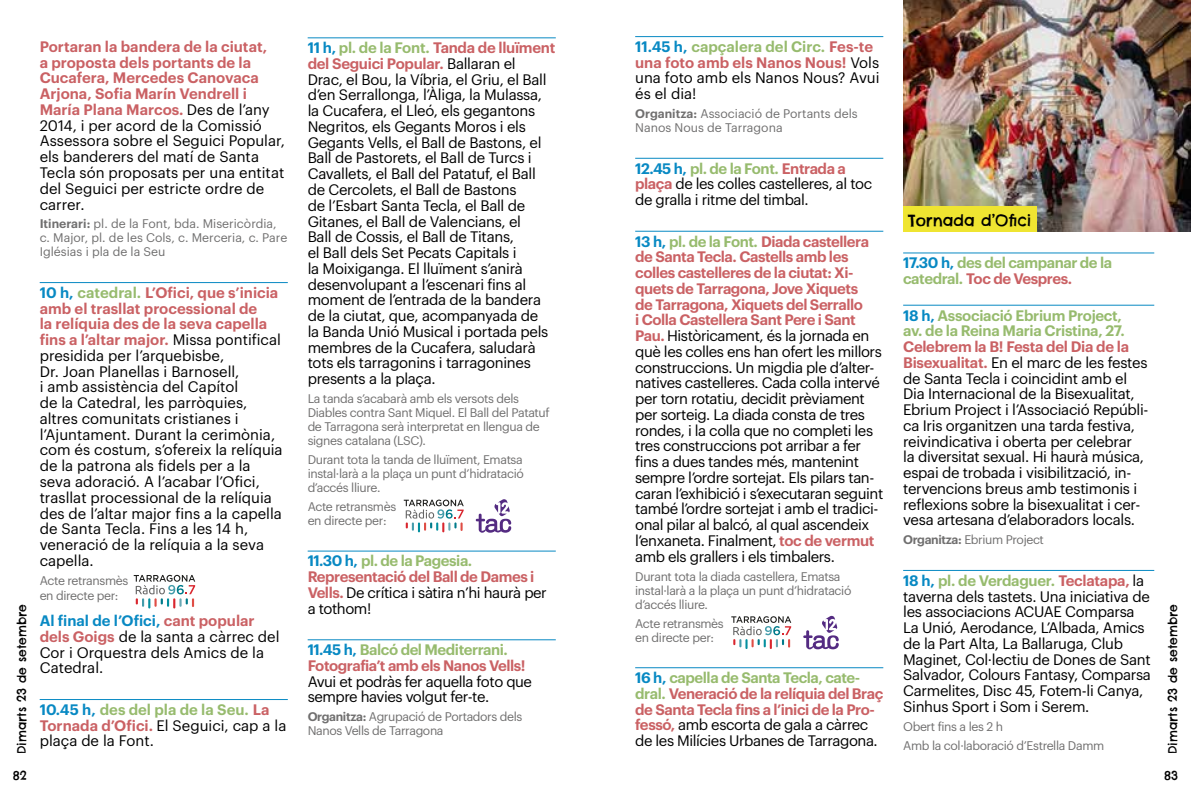
<style>
.page{position:relative;width:1191px;height:794px;background:#fff}
.page>*{position:absolute;margin:0;border:0;box-sizing:border-box;transform-origin:0 0}
.t1{font:15.75px "Chelsea Market";color:#000}
.t2{font:14.88px/15.8px "Graphik";letter-spacing:-.02em;color:#000}
.t3{font:14.88px/15.8px "Graphik";color:#000}
.t4{font:600 14.88px/15.8px "Graphik";letter-spacing:-.03em;color:#ca6164}
.t5{font:600 14.88px/15.8px "Graphik";letter-spacing:-.025em;color:#97bb6e}
.t6{font:12.25px/14px "Graphik";letter-spacing:-.03em;color:#706f6f}
.t7{font:12.25px/14px "Graphik";color:#706f6f}
.t8{font:12.25px "Chelsea Market";color:#000}
.s1{font-weight:600;color:#ca6164}
.s2{font-weight:600}
.s3{font-weight:600;color:#0889c3}
.s4{font-weight:600;color:#97bb6e}
.s5{color:#0889c3}
.s6{color:#97bb6e}
.s7{font-weight:400;color:#000}
.s8{color:#ca6164}
</style>
<div class="page">
<img style="left:903px;top:0;width:288px;height:231px">
<hr style="left:40px;top:282px;width:248px;height:1px;background:#0889c3">
<hr style="left:40px;top:699px;width:248px;height:1px;background:#0889c3">
<svg style="left:134px;top:575px;width:61px;height:33px"></svg>
<hr style="left:308px;top:37px;width:248px;height:1px;background:#0889c3">
<hr style="left:308px;top:550px;width:248px;height:1px;background:#0889c3">
<hr style="left:308px;top:639px;width:248px;height:1px;background:#0889c3">
<svg style="left:404px;top:499px;width:60px;height:33px"></svg>
<svg style="left:476px;top:499px;width:35px;height:34px"></svg>
<hr style="left:635px;top:36px;width:248px;height:1px;background:#0889c3">
<hr style="left:635px;top:158px;width:248px;height:1px;background:#0889c3">
<hr style="left:635px;top:231px;width:248px;height:1px;background:#0889c3">
<hr style="left:635px;top:667px;width:248px;height:1px;background:#0889c3">
<svg style="left:731px;top:616px;width:60px;height:33px"></svg>
<svg style="left:803px;top:616px;width:35px;height:33px"></svg>
<hr style="left:903px;top:252px;width:251px;height:1px;background:#0889c3">
<hr style="left:903px;top:305px;width:251px;height:1px;background:#0889c3">
<hr style="left:903px;top:570px;width:251px;height:1px;background:#0889c3">
<div style="left:903px;top:206px;width:133px;height:25px;background:#efe531"></div>
<p class="t8" style="left:14px;top:754px;width:151px;rotate:-90deg">Dimarts 23 de setembre</p>
<p class="t3" style="left:40px;top:37px;width:247px"><span class="s1">Portaran la bandera de la ciutat,<br>a proposta dels portants de la<br>Cucafera, Mercedes Canovaca<br>Arjona, Sofia Marín Vendrell i<br>María Plana Marcos.</span> Des de l’any<br>2014, i per acord de la Comissió<br>Assessora sobre el Seguici Popular, els banderers del matí de Santa<br>Tecla són proposats per una entitat del Seguici per estricte ordre de carrer.</p>
<p class="t7" style="left:40px;top:216px;width:249px"><span class="s2">Itinerari:</span> pl. de la Font, bda. Misericòrdia, c. Major, pl. de les Cols, c. Merceria, c. Pare<br>Iglésias i pla de la Seu</p>
<p class="t3" style="left:40px;top:283px;width:244px"><span class="s3">10 h,</span> <span class="s4">catedral.</span> <span class="s1">L’Ofici, que s’inicia amb el trasllat processional de<br>la relíquia des de la seva capella fins a l’altar major.</span> Missa pontifical presidida per l’arquebisbe,<br>Dr. Joan Planellas i Barnosell,<br>i amb assistència del Capítol<br>de la Catedral, les parròquies, altres comunitats cristianes i l’Ajuntament. Durant la cerimònia, com és costum, s’ofereix la relíquia de la patrona als fidels per a la seva adoració. A l’acabar l’Ofici, trasllat processional de la relíquia des de l’altar major fins a la capella de Santa Tecla. Fins a les 14 h, veneració de la relíquia a la seva capella.</p>
<p class="t6" style="left:40px;top:571px;width:90px;line-height:15.8px">Acte retransmès en directe per:</p>
<p class="t3" style="left:40px;top:611px;width:241px"><span class="s3">Al final de l’Ofici,</span> <span class="s1">cant popular dels Goigs</span> de la santa a càrrec del<br>Cor i Orquestra dels Amics de la<br>Catedral.</p>
<p class="t3" style="left:40px;top:700px;width:248px"><span class="s3">10.45 h,</span> <span class="s4">des del pla de la Seu.</span> <span class="s1">La<br>Tornada d’Ofici.</span> El Seguici, cap a la plaça de la Font.</p>
<p class="t2" style="left:308px;top:39px;width:249px"><span class="s3">11 h,</span> <span class="s4">pl. de la Font.</span> <span class="s1">Tanda de lluïment del Seguici Popular.</span> Ballaran el<br>Drac, el Bou, la Víbria, el Griu, el Ball d’en Serrallonga, l’Àliga, la Mulassa, la Cucafera, el Lleó, els gegantons Negritos, els Gegants Moros i els Gegants Vells, el Ball de Bastons, el Ball de Pastorets, el Ball de Turcs i Cavallets, el Ball del Patatuf, el Ball de Cercolets, el Ball de Bastons<br>de l’Esbart Santa Tecla, el Ball de Gitanes, el Ball de Valencians, el<br>Ball de Cossis, el Ball de Titans,<br>el Ball dels Set Pecats Capitals i<br>la Moixiganga. El lluïment s’anirà desenvolupant a l’escenari fins al moment de l’entrada de la bandera de la ciutat, que, acompanyada de<br>la Banda Unió Musical i portada pels membres de la Cucafera, saludarà tots els tarragonins i tarragonines presents a la plaça.</p>
<p class="t6" style="left:308px;top:390px;width:244px">La tanda s’acabarà amb els versots dels Diables contra Sant Miquel. El Ball del Patatuf de Tarragona serà interpretat en llengua de signes catalana (LSC).</p>
<p class="t6" style="left:308px;top:451px;width:218px;text-align:justify">Durant tota la tanda de lluïment, Ematsa instal·larà a la plaça un punt d’hidratació d’accés lliure.</p>
<p class="t6" style="left:308px;top:498px;width:90px">Acte retransmès en directe per:</p>
<p class="t2" style="left:308px;top:552px;width:241px"><span class="s3">11.30 h,</span> <span class="s4">pl. de la Pagesia.<br></span><span class="s1">Representació del Ball de Dames i<br>Vells.</span> De crítica i sàtira n’hi haurà per a tothom!</p>
<p class="t4" style="left:308px;top:640px;width:219px"><span class="s5">11.45 h,</span> <span class="s6">Balcó del Mediterrani.<br></span>Fotografia’t amb els Nanos Vells!</p>
<p class="t2" style="left:308px;top:672px;width:226px">Avui et podràs fer aquella foto que sempre havies volgut fer-te.</p>
<p class="t6" style="left:308px;top:709px;width:216px"><span class="s2">Organitza:</span> Agrupació de Portadors dels<br>Nanos Vells de Tarragona</p>
<p class="t3" style="left:635px;top:37px;width:246px"><span class="s3">11.45 h,</span> <span class="s4">capçalera del Circ.</span> <span class="s1">Fes-te una foto amb els Nanos Nous!</span> Vols una foto amb els Nanos Nous? Avui és el dia!</p>
<p class="t7" style="left:635px;top:106px;width:224px"><span class="s2">Organitza:</span> Associació de Portants dels<br>Nanos Nous de Tarragona</p>
<p class="t2" style="left:635px;top:159px;width:238px"><span class="s3">12.45 h,</span> <span class="s4">pl. de la Font.</span> <span class="s1">Entrada a plaça</span> de les colles castelleres, al toc de gralla i ritme del timbal.</p>
<p class="t2" style="left:635px;top:232px;width:250px"><span class="s3">13 h,</span> <span class="s4">pl. de la Font.</span> <span class="s1">Diada castellera de Santa Tecla. Castells amb les colles castelleres de la ciutat: Xi&shy;quets de Tarragona, Jove Xiquets<br>de Tarragona, Xiquets del Serrallo<br>i Colla Castellera Sant Pere i Sant Pau.</span> Històricament, és la jornada en què les colles ens han ofert les millors construccions. Un migdia ple d’alter&shy;natives castelleres. Cada colla intervé per torn rotatiu, decidit prèviament per sorteig. La diada consta de tres rondes, i la colla que no completi les tres construccions pot arribar a fer fins a dues tandes més, mantenint sempre l’ordre sortejat. Els pilars tan&shy;caran l’exhibició i s’executaran seguint també l’ordre sortejat i amb el tradici&shy;onal pilar al balcó, al qual ascendeix l’enxaneta. Finalment, <span class="s1">toc de vermut </span>amb els grallers i els timbalers.</p>
<p class="t6" style="left:635px;top:568px;width:218px">Durant tota la diada castellera, Ematsa instal·larà a la plaça un punt d’hidratació d’accés lliure.</p>
<p class="t6" style="left:635px;top:615px;width:90px">Acte retransmès en directe per:</p>
<p class="t4" style="left:635px;top:668px;width:250px"><span class="s5">16 h,</span> <span class="s6">capella de Santa Tecla, cate&shy;dral.</span> Veneració de la relíquia del Braç de Santa Tecla fins a l’inici de la Pro&shy;fessó, <span class="s7">amb escorta de gala a càrrec de les Milícies Urbanes de Tarragona.</span></p>
<p class="t1" style="left:908px;top:211px;width:125px">Tornada d’Ofici</p>
<p class="t5" style="left:903px;top:254px;width:210px"><span class="s5">17.30 h,</span> des del campanar de la catedral. <span class="s8">Toc de Vespres.</span></p>
<p class="t5" style="left:903px;top:306px;width:223px"><span class="s5">18 h,</span> Associació Ebrium Project, av. de la Reina Maria Cristina, 27.</p>
<p class="t2" style="left:903px;top:337px;width:247px"><span class="s1">Celebrem la B! Festa del Dia de la Bisexualitat.</span> En el marc de les festes de Santa Tecla i coincidint amb el Dia Internacional de la Bisexualitat, Ebrium Project i l’Associació Repúbli&shy;ca Iris organitzen una tarda festiva, reivindicativa i oberta per celebrar<br>la diversitat sexual. Hi haurà música, espai de trobada i visibilització, in&shy;tervencions breus amb testimonis i reflexions sobre la bisexualitat i cer&shy;vesa artesana d’elaboradors locals.</p>
<p class="t6" style="left:903px;top:532px;width:142px"><span class="s2">Organitza:</span> Ebrium Project</p>
<p class="t2" style="left:903px;top:571px;width:249px"><span class="s3">18 h,</span> <span class="s4">pl. de Verdaguer.</span> <span class="s1">Teclatapa,</span> la taverna dels tastets. Una iniciativa de les associacions ACUAE Comparsa La Unió, Aerodance, L’Albada, Amics de la Part Alta, La Ballaruga, Club Maginet, Col·lectiu de Dones de Sant Salvador, Colours Fantasy, Comparsa Carmelites, Disc 45, Fotem-li Canya, Sinhus Sport i Som i Serem.</p>
<p class="t6" style="left:903px;top:718px;width:101px">Obert fins a les 2 h</p>
<p class="t6" style="left:903px;top:737px;width:203px">Amb la col·laboració d’Estrella Damm</p>
<p class="t8" style="left:1165px;top:754px;width:151px;rotate:-90deg">Dimarts 23 de setembre</p>
<p class="t8" style="left:13px;top:768px;width:16px">82</p>
<p class="t8" style="left:1164px;top:768px;width:15px">83</p>
</div>
